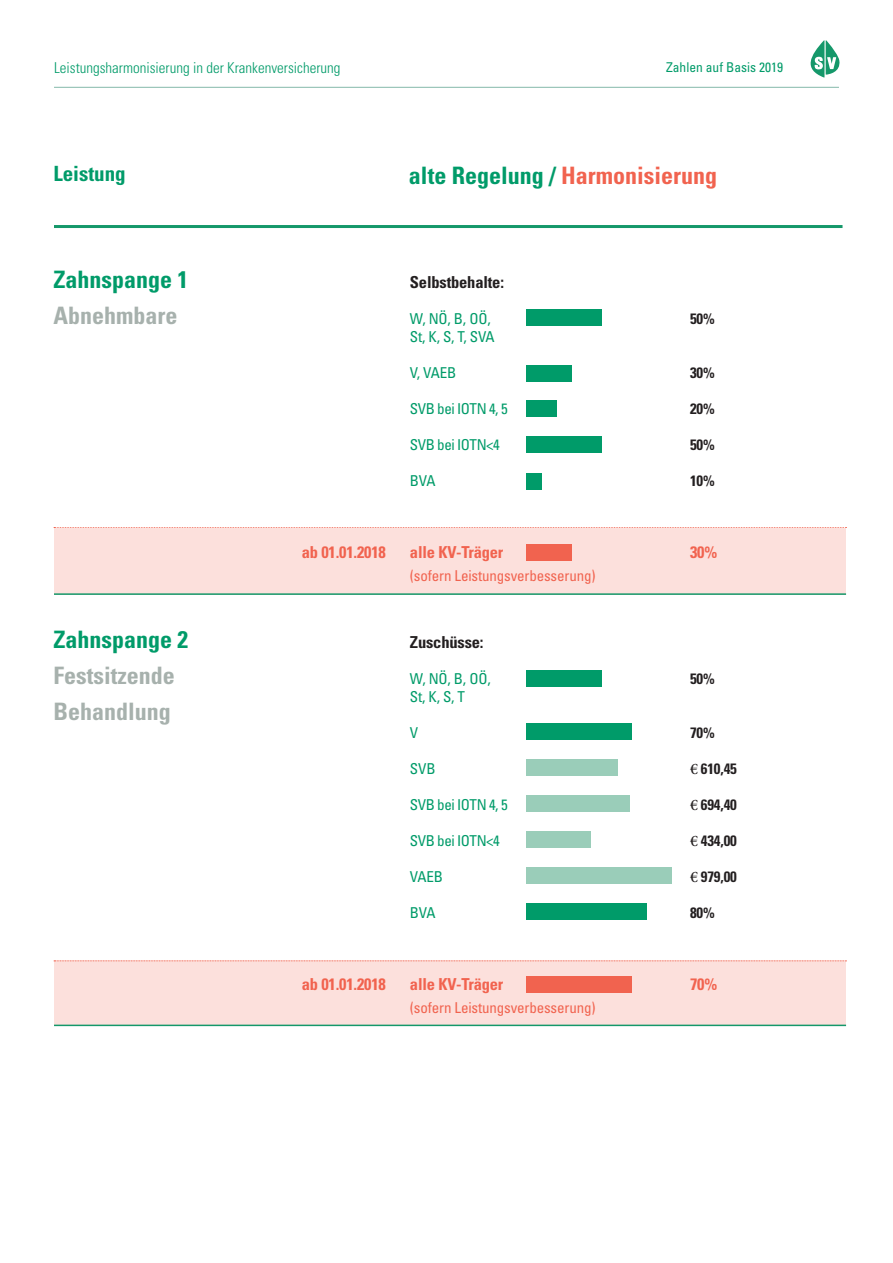
<style>
.page{position:relative;width:893px;height:1263px;background:#fff}
.page>*{position:absolute;margin:0;border:0;box-sizing:border-box;transform-origin:0 0}
.t1{font:700 condensed 24px/36px "Univers";color:#a7b1ad}
.t2{font:700 condensed 24px "Univers";color:#f1634f}
.t3{font:700 condensed 24px "Univers";color:#009b69}
.t4{font:22.5px "Adobe Arabic";color:#231f20}
.t5{font:700 condensed 21px "Univers";color:#009b69}
.t6{font:700 condensed 16.5px "Univers";letter-spacing:-.01em;color:#f1634f}
.t7{font:700 condensed 16.5px "Univers";letter-spacing:-.01em;color:#231f20}
.t8{font:condensed 15px/18px "Univers";letter-spacing:-.03em;color:#009b69}
.t9{font:condensed 15px "Univers";letter-spacing:-.01em;color:#f1634f}
.t10{font:700 condensed 15px "Univers";letter-spacing:-.01em;color:#231f20}
.t11{font:300 condensed 15px "Univers";color:#009b69}
.t12{font:condensed 13.5px "Univers";color:#009b69}
.s1{color:#009b69}
</style>
<div class="page">
<hr style="left:54px;top:87px;width:785px;height:1px;background:#84b9aa">
<svg style="left:811px;top:40px;width:29px;height:38px"></svg>
<div style="left:54px;top:528px;width:791px;height:67px;background:#fce0dc"></div>
<div style="left:54px;top:960px;width:791px;height:65px;background:#fce0dc"></div>
<svg style="left:54px;top:527px;width:792px;height:1px"></svg>
<svg style="left:54px;top:960px;width:792px;height:1px"></svg>
<hr style="left:54px;top:593px;width:792px;height:2px;background:#15986a">
<hr style="left:54px;top:1025px;width:792px;height:1px;background:#15986a">
<hr style="left:54px;top:225px;width:788px;height:3px;background:#15986a">
<div style="left:526px;top:309px;width:75px;height:17px;background:#009b69"></div>
<div style="left:526px;top:670px;width:75px;height:17px;background:#009b69"></div>
<div style="left:526px;top:365px;width:45px;height:17px;background:#009b69"></div>
<div style="left:526px;top:724px;width:105px;height:16px;background:#009b69"></div>
<div style="left:526px;top:400px;width:30px;height:17px;background:#009b69"></div>
<div style="left:526px;top:760px;width:91px;height:16px;background:#9acdb9"></div>
<div style="left:526px;top:436px;width:75px;height:17px;background:#009b69"></div>
<div style="left:526px;top:796px;width:103px;height:16px;background:#9acdb9"></div>
<div style="left:526px;top:473px;width:15px;height:17px;background:#009b69"></div>
<div style="left:526px;top:832px;width:64px;height:16px;background:#9acdb9"></div>
<div style="left:526px;top:868px;width:145px;height:16px;background:#9acdb9"></div>
<div style="left:526px;top:904px;width:120px;height:16px;background:#009b69"></div>
<div style="left:526px;top:544px;width:45px;height:17px;background:#f1634f"></div>
<div style="left:526px;top:976px;width:105px;height:17px;background:#f1634f"></div>
<p class="t11" style="left:54px;top:59px;width:288px">Leistungsharmonisierung in der Krankenversicherung</p>
<p class="t12" style="left:666px;top:59px;width:118px">Zahlen auf Basis 2019</p>
<h3 class="t5" style="left:53px;top:161px;width:74px">Leistung</h3>
<h1 class="t3" style="left:53px;top:265px;width:136px">Zahnspange 1</h1>
<h1 class="t1" style="left:53px;top:297px;width:125px">Abnehmbare</h1>
<h1 class="t3" style="left:53px;top:625px;width:136px">Zahnspange 2</h1>
<h1 class="t1" style="left:53px;top:657px;width:123px">Festsitzende<br>Behandlung</h1>
<h1 class="t2" style="left:409px;top:160px;width:309px"><span class="s1">alte Regelung /</span> Harmonisierung</h1>
<p class="t6" style="left:302px;top:542px;width:86px">ab 01.01.2018</p>
<p class="t6" style="left:302px;top:974px;width:86px">ab 01.01.2018</p>
<p class="t7" style="left:410px;top:272px;width:96px">Selbstbehalte:</p>
<p class="t8" style="left:410px;top:309px;width:86px">W, NÖ B, , OÖ,<br>S t , T,S,K, S V A</p>
<p class="t8" style="left:410px;top:363px;width:48px">,V VAEB</p>
<p class="t8" style="left:410px;top:399px;width:99px">SVB bei IOTN 4, 5</p>
<p class="t8" style="left:410px;top:435px;width:91px">SVB bei IOTN 4&gt;</p>
<p class="t8" style="left:410px;top:471px;width:27px">BVA</p>
<p class="t6" style="left:410px;top:542px;width:95px">alle KV-Träger</p>
<p class="t9" style="left:410px;top:566px;width:187px">(sofern Leistungsverbesserung(</p>
<p class="t7" style="left:410px;top:632px;width:75px">Zuschüsse:</p>
<p class="t8" style="left:410px;top:669px;width:82px">W, NÖ B, , OÖ,<br>S t T,S,K,</p>
<p class="t8" style="left:410px;top:723px;width:10px">V</p>
<p class="t8" style="left:410px;top:759px;width:27px">SVB</p>
<p class="t8" style="left:410px;top:795px;width:99px">SVB bei IOTN 4, 5</p>
<p class="t8" style="left:410px;top:831px;width:91px">SVB bei IOTN 4&gt;</p>
<p class="t8" style="left:410px;top:867px;width:35px">VAEB</p>
<p class="t8" style="left:410px;top:903px;width:27px">BVA</p>
<p class="t6" style="left:410px;top:974px;width:95px">alle KV-Träger</p>
<p class="t9" style="left:410px;top:998px;width:187px">(sofern Leistungsverbesserung(</p>
<p class="t10" style="left:690px;top:309px;width:26px">50%</p>
<p class="t10" style="left:690px;top:363px;width:26px">30%</p>
<p class="t10" style="left:690px;top:399px;width:26px">20%</p>
<p class="t10" style="left:690px;top:435px;width:26px">50%</p>
<p class="t10" style="left:690px;top:471px;width:26px">10%</p>
<p class="t6" style="left:690px;top:542px;width:29px">30%</p>
<p class="t10" style="left:690px;top:669px;width:26px">50%</p>
<p class="t10" style="left:690px;top:723px;width:26px">70%</p>
<p class="t10" style="left:701px;top:759px;width:37px">610,45</p>
<h2 class="t4" style="left:690px;top:753px;width:9px">€</h2>
<p class="t10" style="left:701px;top:795px;width:37px">694,40</p>
<h2 class="t4" style="left:690px;top:789px;width:9px">€</h2>
<p class="t10" style="left:701px;top:831px;width:37px">434,00</p>
<h2 class="t4" style="left:690px;top:825px;width:9px">€</h2>
<p class="t10" style="left:701px;top:867px;width:37px">979,00</p>
<h2 class="t4" style="left:690px;top:861px;width:9px">€</h2>
<p class="t10" style="left:690px;top:903px;width:26px">80%</p>
<p class="t6" style="left:690px;top:974px;width:29px">70%</p>
</div>
